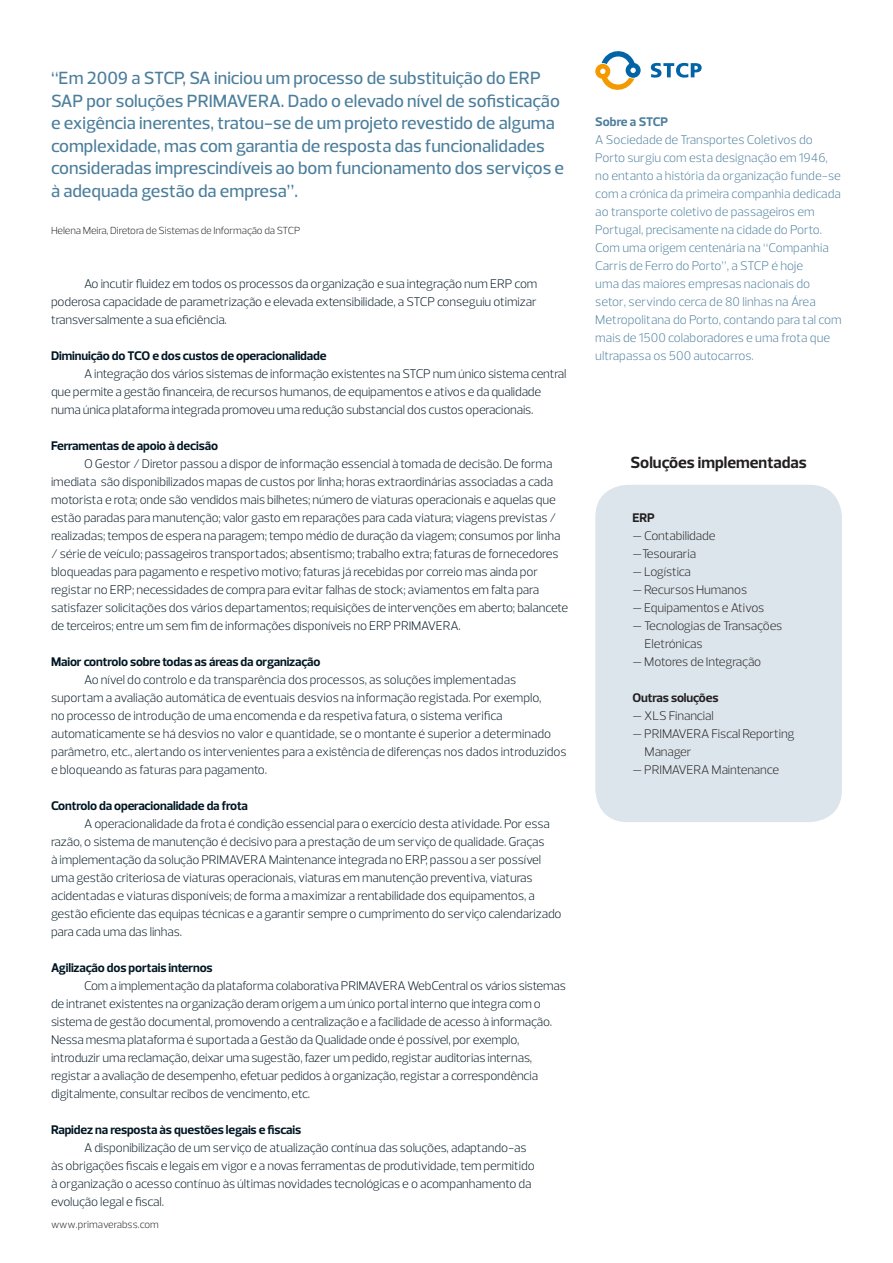
<style>
.page{position:relative;width:893px;height:1263px;background:#fff}
.page>*{position:absolute;margin:0;border:0;box-sizing:border-box;transform-origin:0 0}
.t1{font:500 18px/22.5px "Prelo";color:#4b7e9c}
.t2{font:700 16.5px "Prelo";color:#231f20}
.t3{font:300 12.75px/18px "Prelo";letter-spacing:-.01em;color:#011622}
.t4{font:300 12.75px/18px "Prelo";color:#4b7e9c}
.t5{font:700 12.75px "Prelo";letter-spacing:-.01em;color:#011622}
.t6{font:300 12.75px/18px "Prelo";letter-spacing:-.01em;color:#231f20}
.t7{font:700 12.75px "Prelo";letter-spacing:-.01em;color:#231f20}
.t8{font:700 12.75px "Prelo";letter-spacing:-.015em;color:#4b7e9c}
.t9{font:300 10.5px "Prelo";letter-spacing:-.01em;color:#231f20}
</style>
<div class="page">
<svg style="left:595px;top:51px;width:107px;height:39px"></svg>
<div style="left:595px;top:485px;width:247px;height:337px;background:#dbe5eb;border-radius:32px"></div>
<p class="t1" style="left:51px;top:67px;width:515px">“Em 2009 a STCP, SA iniciou um processo de substituição do ERP SAP por soluções PRIMAVERA. Dado o elevado nível de sofisticação e exigência inerentes, tratou-se de um projeto revestido de alguma complexidade, mas com garantia de resposta das funcionalidades consideradas imprescindíveis ao bom funcionamento dos serviços e à adequada gestão da empresa”.</p>
<p class="t9" style="left:51px;top:224px;width:251px">Helena Meira, Diretora de Sistemas de Informação da STCP</p>
<p class="t3" style="left:51px;top:275px;width:488px;text-align:justify;text-indent:33px">Ao incutir fluidez em todos os processos da organização e sua integração num ERP com poderosa capacidade de parametrização e elevada extensibilidade, a STCP conseguiu otimizar transversalmente a sua eficiência.</p>
<p class="t5" style="left:51px;top:348px;width:277px">Diminuição do TCO e dos custos de operacionalidade</p>
<p class="t3" style="left:51px;top:365px;width:517px;text-indent:33px">A integração dos vários sistemas de informação existentes na STCP num único sistema central que permite a gestão financeira, de recursos humanos, de equipamentos e ativos e da qualidade numa única plataforma integrada promoveu uma redução substancial dos custos operacionais.</p>
<p class="t5" style="left:51px;top:438px;width:168px">Ferramentas de apoio à decisão</p>
<p class="t3" style="left:51px;top:455px;width:519px;text-indent:33px">O Gestor / Diretor passou a dispor de informação essencial à tomada de decisão. De forma imediata são disponibilizados mapas de custos por linha; horas extraordinárias associadas a cada motorista e rota; onde são vendidos mais bilhetes; número de viaturas operacionais e aquelas que estão paradas para manutenção; valor gasto em reparações para cada viatura; viagens previstas / realizadas; tempos de espera na paragem; tempo médio de duração da viagem; consumos por linha / série de veículo; passageiros transportados; absentismo; trabalho extra; faturas de fornecedores bloqueadas para pagamento e respetivo motivo; faturas já recebidas por correio mas ainda por registar no ERP; necessidades de compra para evitar falhas de stock; aviamentos em falta para satisfazer solicitações dos vários departamentos; requisições de intervenções em aberto; balancete de terceiros; entre um sem fim de informações disponíveis no ERP PRIMAVERA.</p>
<p class="t5" style="left:51px;top:654px;width:271px">Maior controlo sobre todas as áreas da organização</p>
<p class="t3" style="left:51px;top:671px;width:517px;text-indent:33px">Ao nível do controlo e da transparência dos processos, as soluções implementadas suportam a avaliação automática de eventuais desvios na informação registada. Por exemplo,<br>no processo de introdução de uma encomenda e da respetiva fatura, o sistema verifica automaticamente se há desvios no valor e quantidade, se o montante é superior a determinado parâmetro, etc., alertando os intervenientes para a existência de diferenças nos dados introduzidos e bloqueando as faturas para pagamento.</p>
<p class="t5" style="left:51px;top:798px;width:199px">Controlo da operacionalidade da frota</p>
<p class="t3" style="left:51px;top:815px;width:512px;text-indent:33px">A operacionalidade da frota é condição essencial para o exercício desta atividade. Por essa razão, o sistema de manutenção é decisivo para a prestação de um serviço de qualidade. Graças<br>à implementação da solução PRIMAVERA Maintenance integrada no ERP, passou a ser possível uma gestão criteriosa de viaturas operacionais, viaturas em manutenção preventiva, viaturas acidentadas e viaturas disponíveis; de forma a maximizar a rentabilidade dos equipamentos, a gestão eficiente das equipas técnicas e a garantir sempre o cumprimento do serviço calendarizado para cada uma das linhas.</p>
<p class="t5" style="left:51px;top:960px;width:163px">Agilização dos portais internos</p>
<p class="t3" style="left:51px;top:977px;width:516px;text-indent:33px">Com a implementação da plataforma colaborativa PRIMAVERA WebCentral os vários sistemas de intranet existentes na organização deram origem a um único portal interno que integra com o sistema de gestão documental, promovendo a centralização e a facilidade de acesso à informação.<br>Nessa mesma plataforma é suportada a Gestão da Qualidade onde é possível, por exemplo, introduzir uma reclamação, deixar uma sugestão, fazer um pedido, registar auditorias internas, registar a avaliação de desempenho, efetuar pedidos à organização, registar a correspondência digitalmente, consultar recibos de vencimento, etc.</p>
<p class="t5" style="left:51px;top:1122px;width:252px">Rapidez na resposta às questões legais e fiscais</p>
<p class="t3" style="left:51px;top:1139px;width:485px;text-indent:33px">A disponibilização de um serviço de atualização contínua das soluções, adaptando-as às obrigações fiscais e legais em vigor e a novas ferramentas de produtividade, tem permitido à organização o acesso contínuo às últimas novidades tecnológicas e o acompanhamento da evolução legal e fiscal.</p>
<p class="t9" style="left:51px;top:1218px;width:109px">www.primaverabss.com</p>
<p class="t8" style="left:595px;top:114px;width:74px">Sobre a STCP</p>
<p class="t4" style="left:595px;top:131px;width:248px">A Sociedade de Transportes Coletivos do Porto surgiu com esta designação em 1946, no entanto a história da organização funde-se com a crónica da primeira companhia dedicada ao transporte coletivo de passageiros em Portugal, precisamente na cidade do Porto.<br>Com uma origem centenária na “Companhia Carris de Ferro do Porto”, a STCP é hoje<br>uma das maiores empresas nacionais do setor, servindo cerca de 80 linhas na Área Metropolitana do Porto, contando para tal com mais de 1500 colaboradores e uma frota que ultrapassa os 500 autocarros.</p>
<p class="t2" style="left:630px;top:452px;width:178px">Soluções implementadas</p>
<p class="t7" style="left:633px;top:510px;width:24px">ERP</p>
<p class="t6" style="left:633px;top:527px;width:84px">- Contabilidade -Tesouraria</p>
<p class="t6" style="left:633px;top:563px;width:60px">- Logística</p>
<p class="t6" style="left:633px;top:581px;width:116px">- Recursos Humanos</p>
<p class="t6" style="left:633px;top:599px;width:133px">- Equipamentos e Ativos</p>
<p class="t6" style="left:645px;top:617px;width:139px;text-indent:-12px">- Tecnologias de Transações<br>Eletrónicas</p>
<p class="t6" style="left:633px;top:653px;width:130px">- Motores de Integração</p>
<p class="t7" style="left:633px;top:690px;width:87px">Outras soluções</p>
<p class="t6" style="left:633px;top:707px;width:83px">- XLS Financial</p>
<p class="t6" style="left:645px;top:725px;width:151px;text-indent:-12px">- PRIMAVERA Fiscal Reporting<br>Manager</p>
<p class="t6" style="left:633px;top:761px;width:148px">- PRIMAVERA Maintenance</p>
</div>
